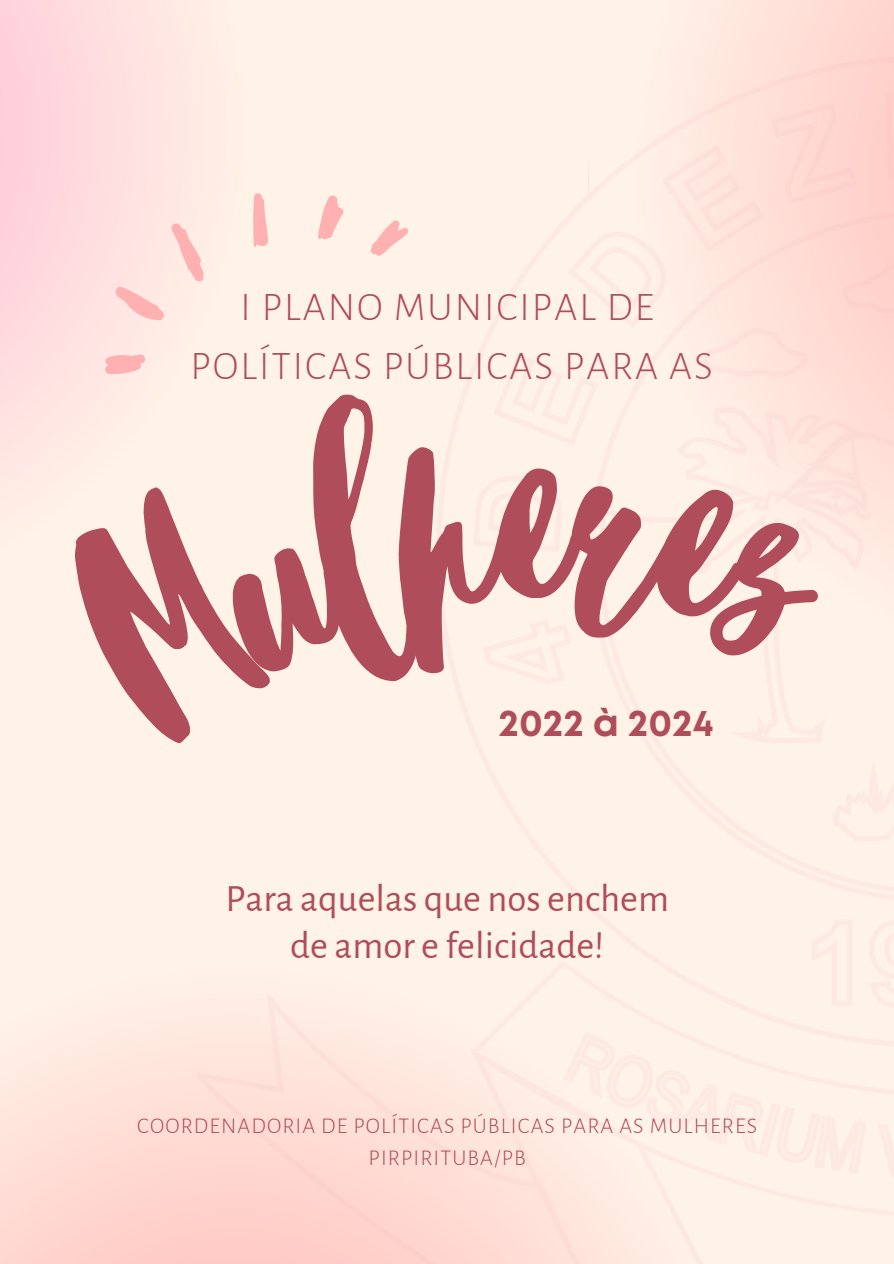
<style>
.page{position:relative;width:894px;height:1264px;background:#fff}
.page>*{position:absolute;margin:0;border:0;box-sizing:border-box;transform-origin:0 0}
.t1{font:300 40.5px/58.5px "Alegreya Sans SC";letter-spacing:.05em;color:#af4d5b;text-align:center}
.t2{font:38.7px/46.8px "Alegreya Sans";color:#af4d5b;text-align:center}
.t3{font:700 37.5px "Mont";color:#af4d5b}
.t4{font:300 22.5px/32.7px "Alegreya Sans SC";letter-spacing:.05em;color:#af4d5b;text-align:center}
</style>
<div class="page">
<div style="left:0;top:0;width:893px;height:1263px;background:#fff2e7"></div>
<svg style="left:0;top:0;width:179px;height:471px;fill:#ffdfe0"></svg>
<svg style="left:588px;top:0;width:305px;height:571px;fill:#ffe5dc"></svg>
<svg style="left:0;top:993px;width:620px;height:270px;fill:#ffe3da"></svg>
<svg style="left:111px;top:219px;width:93px;height:116px"></svg>
<svg style="left:253px;top:193px;width:15px;height:54px"></svg>
<svg style="left:318px;top:195px;width:26px;height:44px"></svg>
<svg style="left:98px;top:341px;width:52px;height:43px"></svg>
<svg style="left:370px;top:220px;width:39px;height:36px"></svg>
<svg style="left:588px;top:434px;width:250px;height:137px"></svg>
<h1 class="t1" style="left:190px;top:279px;width:523px">I PLANO MUNICIPAL DE<br>POLÍTICAS PÚBLICAS PARA AS</h1>
<h3 class="t3" style="left:498px;top:708px;width:217px">2022 à 2024</h3>
<h2 class="t2" style="left:225px;top:876px;width:445px">Para aquelas que nos enchem de amor e felicidade!</h2>
<p class="t4" style="left:137px;top:1109px;width:621px">COORDENADORIA DE POLÍTICAS PÚBLICAS PARA AS MULHERES<br>PIRPIRITUBA/PB</p>
</div>
